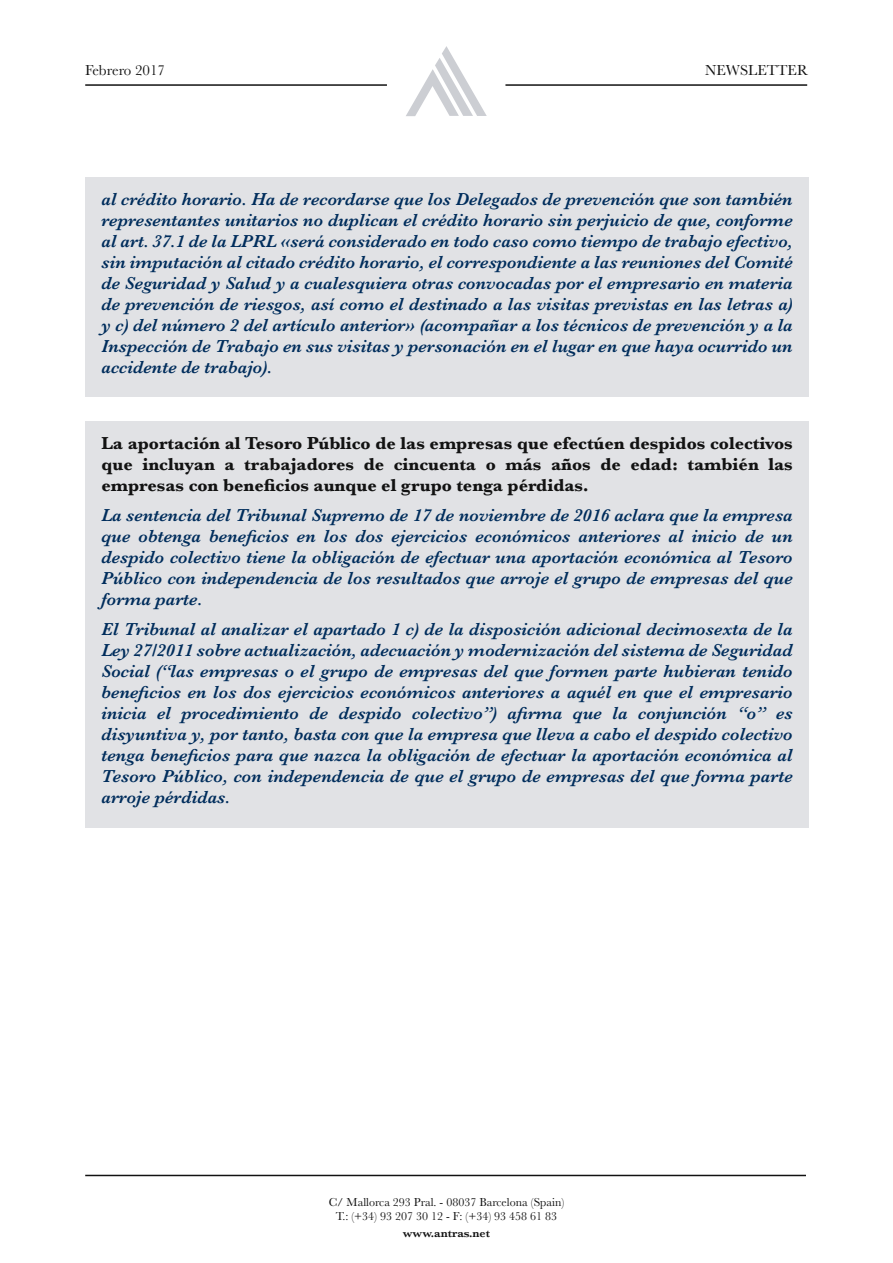
<style>
.page{position:relative;width:893px;height:1263px;background:#fff}
.page>*{position:absolute;margin:0;border:0;box-sizing:border-box;transform-origin:0 0}
.t1{font:italic 600 18px/21px "Baskerville";color:#002d5c;text-align:justify}
.t2{font:700 18px/21px "Baskerville";color:#121212;text-align:justify}
.t3{font:15px "Baskerville";color:#121212}
.t4{font:12px/13.5px "Baskerville";color:#121212;text-align:center}
.t5{font:600 12px "Baskerville";color:#121212}
</style>
<div class="page">
<svg style="left:406px;top:46px;width:81px;height:70px"></svg>
<hr style="left:85px;top:1175px;width:721px;height:1px;background:#121212">
<hr style="left:85px;top:84px;width:302px;height:2px;background:#121212">
<hr style="left:505px;top:84px;width:302px;height:2px;background:#121212">
<div style="left:86px;top:177px;width:723px;height:219px;background:#e1e2e5"></div>
<div style="left:86px;top:421px;width:723px;height:406px;background:#e1e2e5"></div>
<p class="t3" style="left:85px;top:60px;width:81px">Febrero 2017</p>
<p class="t3" style="left:705px;top:61px;width:104px">NEWSLETTER</p>
<p class="t1" style="left:101px;top:189px;width:693px">al crédito horario. Ha de recordarse que los Delegados de prevención que son también representantes unitarios no duplican el crédito horario sin perjuicio de que, conforme al art. 37.1 de la LPRL «será considerado en todo caso como tiempo de trabajo efectivo, sin imputación al citado crédito horario, el correspondiente a las reuniones del Comité de Seguridad y Salud y a cualesquiera otras convocadas por el empresario en materia de prevención de riesgos, así como el destinado a las visitas previstas en las letras a) y c) del número 2 del artículo anterior» (acompañar a los técnicos de prevención y a la Inspección de Trabajo en sus visitas y personación en el lugar en que haya ocurrido un accidente de trabajo).</p>
<p class="t2" style="left:101px;top:433px;width:693px">La aportación al Tesoro Público de las empresas que efectúen despidos colectivos que incluyan a trabajadores de cincuenta o más años de edad: también las empresas con beneficios aunque el grupo tenga pérdidas.</p>
<p class="t1" style="left:101px;top:505px;width:693px">La sentencia del Tribunal Supremo de 17 de noviembre de 2016 aclara que la empresa que obtenga beneficios en los dos ejercicios económicos anteriores al inicio de un despido colectivo tiene la obligación de efectuar una aportación económica al Tesoro Público con independencia de los resultados que arroje el grupo de empresas del que forma parte.</p>
<p class="t1" style="left:101px;top:619px;width:693px">El Tribunal al analizar el apartado 1 c) de la disposición adicional decimosexta de la Ley 27/2011 sobre actualización, adecuación y modernización del sistema de Seguridad Social (“las empresas o el grupo de empresas del que formen parte hubieran tenido beneficios en los dos ejercicios económicos anteriores a aquél en que el empresario inicia el procedimiento de despido colectivo”) afirma que la conjunción “o” es disyuntiva y, por tanto, basta con que la empresa que lleva a cabo el despido colectivo tenga beneficios para que nazca la obligación de efectuar la aportación económica al Tesoro Público, con independencia de que el grupo de empresas del que forma parte arroje pérdidas.</p>
<p class="t4" style="left:329px;top:1196px;width:237px">C/ Mallorca 293 Pral. - 08037 Barcelona (Spain)<br>T.: (+34) 93 207 30 12 - F: (+34) 93 458 61 83</p>
<p class="t5" style="left:403px;top:1225px;width:89px">www.antras.net</p>
</div>
